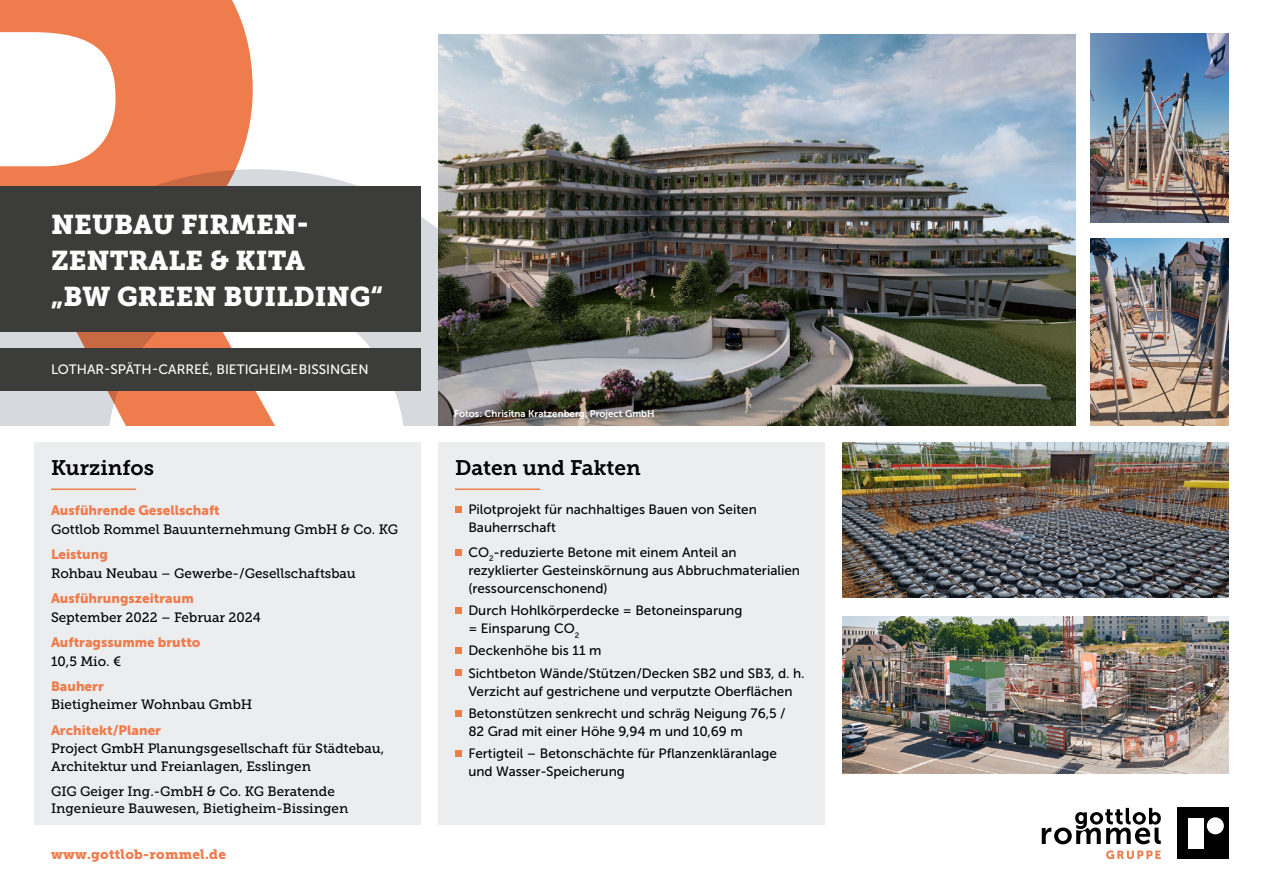
<style>
.page{position:relative;width:1263px;height:893px;background:#fff}
.page>*{position:absolute;margin:0;border:0;box-sizing:border-box;transform-origin:0 0}
.Main-Headline_weiß_versal{font:27px/36px "Museo Slab 900";color:#fff}
.Headline_Kästen{font:21px "Museo Slab 700";color:#000}
.Liste_Daten_und_Fakten{font:13.5px/18px "Museo Sans 500";color:#000}
.Kurzinfos_Text{font:13.5px/18.8px "Museo Slab 500";color:#000}
.Subheadline_oben_weiß{font:13.5px "Museo Sans 500";color:#fff}
.Kurzinfos_Text-2{font:13.5px/18.8px "Museo Sans 900";color:#ef7c4d}
.t1{font:13.5px "Museo Slab 900";letter-spacing:.02em;color:#ef7c4d}
.Fußnoten{font:9.75px "Museo Sans 700";color:#fff}
.s1{font-family:"Museo Sans 900";color:#ef7c4d}
.s2{font-family:"Museo Slab 500";color:#000}
</style>
<div class="page">
<svg style="left:1042px;top:808px;width:119px;height:36px"></svg>
<svg style="left:1106px;top:850px;width:55px;height:9px"></svg>
<div style="left:1178px;top:808px;width:51px;height:51px;background:#000"></div>
<div style="left:1207px;top:817px;width:17px;height:17px;background:#fff;border-radius:50%"></div>
<div style="left:1188px;top:818px;width:15px;height:31px;background:#fff"></div>
<img style="left:1091px;top:34px;width:138px;height:189px">
<img style="left:1091px;top:238px;width:138px;height:188px">
<img style="left:438px;top:34px;width:638px;height:392px">
<div style="left:34px;top:442px;width:387px;height:383px;background:#ebedef"></div>
<hr style="left:51px;top:488px;width:85px;height:2px;background:#ef7c4d">
<img style="left:298px;top:169px;width:247px;height:257px">
<svg style="left:0;top:0;width:298px;height:426px;fill:#ef7c4d"></svg>
<div style="left:0;top:186px;width:421px;height:146px;background:#3c3c3b"></div>
<div style="left:0;top:349px;width:421px;height:42px;background:#3c3c3b"></div>
<img style="left:842px;top:617px;width:387px;height:157px">
<div style="left:438px;top:442px;width:387px;height:383px;background:#ebedef"></div>
<hr style="left:455px;top:488px;width:85px;height:2px;background:#ef7c4d">
<div style="left:455px;top:506px;width:6px;height:7px;background:#ef7c4d"></div>
<svg style="left:455px;top:549px;width:6px;height:6px"></svg>
<svg style="left:455px;top:607px;width:6px;height:6px"></svg>
<div style="left:455px;top:647px;width:6px;height:7px;background:#ef7c4d"></div>
<svg style="left:455px;top:670px;width:6px;height:6px"></svg>
<svg style="left:455px;top:710px;width:6px;height:6px"></svg>
<svg style="left:455px;top:750px;width:6px;height:6px"></svg>
<img style="left:842px;top:442px;width:387px;height:156px">
<p class="Main-Headline_weiß_versal" style="left:51px;top:206px;width:333px">NEUBAU FIRMEN-<br>ZENTRALE &amp; KITA<br>„BW GREEN BUILDING“</p>
<p class="Subheadline_oben_weiß" style="left:51px;top:362px;width:319px">LOTHAR-SPÄTH-CARREÉ, BIETIGHEIM-BISSINGEN</p>
<p class="Headline_Kästen" style="left:51px;top:456px;width:105px">Kurzinfos</p>
<p class="Kurzinfos_Text" style="left:51px;top:501px;width:349px"><span class="s1">Ausführende Gesellschaft<br></span>Gottlob Rommel Bauunternehmung GmbH &amp; Co. KG</p>
<p class="Kurzinfos_Text" style="left:51px;top:545px;width:306px"><span class="s1">Leistung<br></span>Rohbau Neubau – Gewerbe-/Gesellschaftsbau</p>
<p class="Kurzinfos_Text" style="left:51px;top:589px;width:211px"><span class="s1">Ausführungszeitraum<br></span>September 2022 – Februar 2024</p>
<p class="Kurzinfos_Text-2" style="left:51px;top:633px;width:151px">Auftragssumme brutto<br><span class="s2">10,5 Mio. €</span></p>
<p class="Kurzinfos_Text" style="left:51px;top:677px;width:203px"><span class="s1">Bauherr<br></span>Bietigheimer Wohnbau GmbH</p>
<p class="Kurzinfos_Text" style="left:51px;top:721px;width:335px;line-height:18.3px"><span class="s1">Architekt/Planer<br></span>Project GmbH Planungsgesellschaft für Städtebau,<br>Architektur und Freianlagen, Esslingen</p>
<p class="Kurzinfos_Text" style="left:51px;top:784px;width:299px;line-height:16.5px">GIG Geiger Ing.-GmbH &amp; Co. KG Beratende<br>Ingenieure Bauwesen, Bietigheim-Bissingen</p>
<p class="t1" style="left:51px;top:846px;width:176px">www.gottlob-rommel.de</p>
<p class="Fußnoten" style="left:454px;top:408px;width:202px">Fotos: Chrisitna Kratzenberg, Project GmbH</p>
<p class="Headline_Kästen" style="left:455px;top:456px;width:187px">Daten und Fakten</p>
<p class="Liste_Daten_und_Fakten" style="left:468px;top:501px;width:290px">Pilotprojekt für nachhaltiges Bauen von Seiten<br>Bauherrschaft</p>
<p class="Liste_Daten_und_Fakten" style="left:468px;top:543px;width:333px">CO<sub>2</sub>-reduzierte Betone mit einem Anteil an rezyklierter Gesteinskörnung aus Abbruchmaterialien (ressourcenschonend)</p>
<p class="Liste_Daten_und_Fakten" style="left:468px;top:601px;width:276px">Durch Hohlkörperdecke = Betoneinsparung = Einsparung CO<sub>2</sub></p>
<p class="Liste_Daten_und_Fakten" style="left:468px;top:642px;width:135px">Deckenhöhe bis 11 m</p>
<p class="Liste_Daten_und_Fakten" style="left:468px;top:664px;width:338px">Sichtbeton Wände/Stützen/Decken SB2 und SB3, d. h.<br>Verzicht auf gestrichene und verputzte Oberflächen</p>
<p class="Liste_Daten_und_Fakten" style="left:468px;top:704px;width:319px">Betonstützen senkrecht und schräg Neigung 76,5 /<br>82 Grad mit einer Höhe 9,94 m und 10,69 m</p>
<p class="Liste_Daten_und_Fakten" style="left:468px;top:744px;width:310px">Fertigteil – Betonschächte für Pflanzenkläranlage und Wasser-Speicherung</p>
</div>
